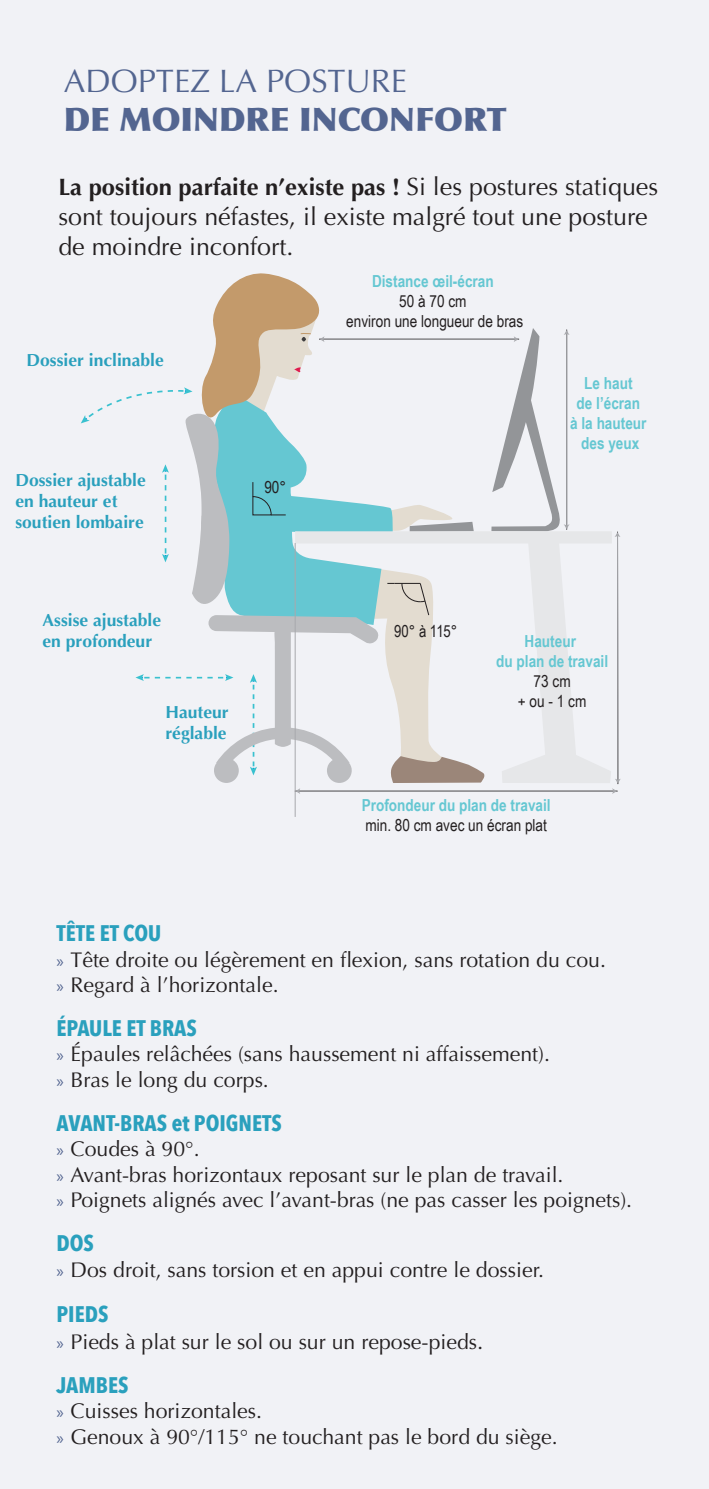
<style>
.page{position:relative;width:709px;height:1489px;background:#fff}
.page>*{position:absolute;margin:0;border:0;box-sizing:border-box;transform-origin:0 0}
.t1{font:900 32.5px "Optima";color:#536590}
.t2{font:32.5px "Optima";color:#536590}
.t3{font:25px/30px "Optima";color:#231f20}
.t4{font:700 23.75px "Optima";color:#231f20}
.t5{font:700 22.5px "Avenir Next Condensed";color:#2aa0bd}
.t6{font:21.25px/25.5px "Optima";color:#231f20}
.t7{font:700 17.5px/21px "Optima";color:#2aa0bd}
.t8{font:700 16.5px/20px "Arial Narrow";color:#65c7d2;text-align:center}
.t9{font:16.5px/20px "Arial Narrow";color:#231f20;text-align:center}
.s1{font-weight:400;font-size:25px}
.s2{font-family:"Myriad Pro";font-size:17.5px;color:#536590}
.s3{font-size:22.5px}
</style>
<div class="page">
<div style="left:0;top:0;width:709px;height:1488px;background:#f1f2f6"></div>
<svg style="left:569px;top:532px;width:43px;height:251px"></svg>
<hr style="left:299px;top:790px;width:314px;height:1px;background:#a8a9ad">
<hr style="left:617px;top:535px;width:1px;height:245px;background:#a8a9ad">
<svg style="left:612px;top:778px;width:9px;height:16px"></svg>
<svg style="left:615px;top:531px;width:5px;height:6px"></svg>
<hr style="left:295px;top:543px;width:1px;height:273px;background:#a8a9ad">
<svg style="left:81px;top:273px;width:488px;height:521px"></svg>
<h1 class="t2" style="left:64px;top:62px;width:345px">ADOPTEZ LA POSTURE</h1>
<h1 class="t1" style="left:64px;top:100px;width:444px">DE MOINDRE INCONFORT</h1>
<p class="t4" style="left:58px;top:173px;width:601px">La position parfaite n’existe pas ! <span class="s1">Si les postures statiques</span></p>
<p class="t3" style="left:58px;top:202px;width:591px">sont toujours néfastes, il existe malgré tout une posture de moindre inconfort.</p>
<p class="t7" style="left:27px;top:349px;width:139px">Dossier inclinable</p>
<p class="t7" style="left:15px;top:469px;width:132px">Dossier ajustable en hauteur et soutien lombaire</p>
<p class="t7" style="left:43px;top:610px;width:120px">Assise ajustable en profondeur</p>
<p class="t7" style="left:165px;top:701px;width:65px">Hauteur réglable</p>
<p class="t9" style="left:264px;top:476px;width:23px">90°</p>
<p class="t8" style="left:372px;top:271px;width:123px">Distance œil-écran</p>
<p class="t9" style="left:346px;top:291px;width:178px">50 à 70 cm<br>environ une longueur de bras</p>
<p class="t8" style="left:570px;top:373px;width:78px">Le haut<br>de l’écran<br>à la hauteur des yeux</p>
<p class="t9" style="left:394px;top:621px;width:65px">90° à 115°</p>
<p class="t8" style="left:496px;top:630px;width:113px">Hauteur<br>du plan de travail</p>
<p class="t9" style="left:518px;top:670px;width:70px">73 cm<br>+ ou - 1 cm</p>
<p class="t8" style="left:362px;top:794px;width:190px">Profondeur du plan de travail</p>
<p class="t9" style="left:365px;top:814px;width:183px">min. 80 cm avec un écran plat</p>
<p class="t5" style="left:56px;top:919px;width:106px">TÊTE ET COU</p>
<p class="t6" style="left:56px;top:946px;width:551px"><span class="s2">»</span> Tête droite ou légèrement en flexion, sans rotation du cou. <span class="s2">»</span> Regard à l’horizontale.</p>
<p class="t5" style="left:56px;top:1014px;width:142px">ÉPAULE ET BRAS</p>
<p class="t6" style="left:56px;top:1041px;width:495px"><span class="s2">»</span> Épaules relâchées (sans haussement ni affaissement). <span class="s2">»</span> Bras le long du corps.</p>
<p class="t5" style="left:56px;top:1108px;width:227px">AVANT-BRAS et POIGNETS</p>
<p class="t6" style="left:56px;top:1136px;width:577px"><span class="s2">»</span> Coudes à 90°.<br><span class="s2">»</span> Avant-bras horizontaux reposant sur le plan de travail.<br><span class="s2">»</span> Poignets alignés avec l’avant-bras (ne pas casser les poignets).</p>
<p class="t5" style="left:56px;top:1229px;width:39px">DOS</p>
<p class="t6" style="left:56px;top:1256px;width:489px"><span class="s2">»</span> Dos droit, sans torsion et en appui contre le dossier.</p>
<p class="t5" style="left:56px;top:1299px;width:53px">PIEDS</p>
<p class="t6" style="left:56px;top:1329px;width:428px"><span class="s2">»</span> Pieds à plat sur le sol ou sur un repose-pieds<span class="s3">.</span></p>
<p class="t5" style="left:56px;top:1370px;width:74px">JAMBES</p>
<p class="t6" style="left:56px;top:1398px;width:502px"><span class="s2">»</span> Cuisses horizontales.<br><span class="s2">»</span> Genoux à 90°/115° ne touchant pas le bord du siège.</p>
</div>
